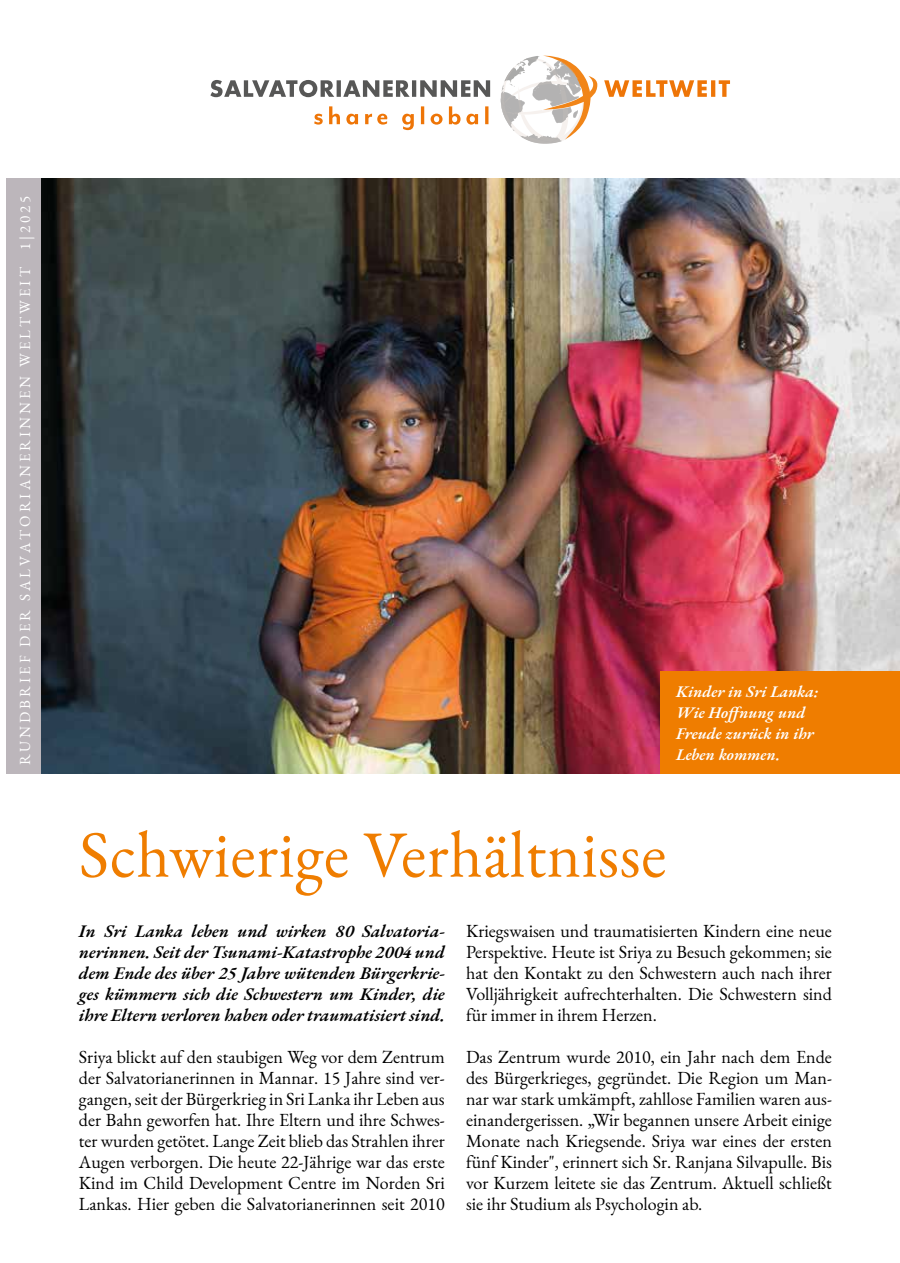
<style>
.page{position:relative;width:900px;height:1263px;background:#fff}
.page>*{position:absolute;margin:0;border:0;box-sizing:border-box;transform-origin:0 0}
.t1{font:66px "EB Garamond";letter-spacing:.01em;color:#ef7d00}
.t2{font:18px/21px "EB Garamond";color:#000;text-align:justify}
.t3{font:italic 600 18px/21px "EB Garamond";color:#000;text-align:justify}
.t4{font:italic 600 16.5px/21px "EB Garamond";color:#fff}
.t5{font:15px "EB Garamond";color:#fff}
</style>
<div class="page">
<img style="left:41px;top:179px;width:859px;height:595px">
<div style="left:7px;top:179px;width:34px;height:595px;background:#bcb6bb"></div>
<svg style="left:604px;top:80px;width:126px;height:17px"></svg>
<svg style="left:210px;top:80px;width:280px;height:17px"></svg>
<svg style="left:500px;top:55px;width:97px;height:89px"></svg>
<svg style="left:314px;top:106px;width:174px;height:24px"></svg>
<img style="left:549px;top:59px;width:16px;height:21px">
<img style="left:501px;top:85px;width:14px;height:30px">
<div style="left:660px;top:672px;width:240px;height:102px;background:#ef7d00"></div>
<p class="t5" style="left:15px;top:765px;width:571px;rotate:-90deg">R U N D B R I E F D E R S A L V A T O R I A N E R I N N E N W E L T W E I T 1 | 2 0 2 5</p>
<p class="t4" style="left:676px;top:681px;width:143px">Kinder in Sri Lanka:<br>Wie Hoffnung und<br>Freude zurück in ihr<br>Leben kommen.</p>
<h1 class="t1" style="left:79px;top:811px;width:589px">Schwierige Verhältnisse</h1>
<p class="t3" style="left:79px;top:920px;width:367px">In Sri Lanka leben und wirken 80 Salvatoria&shy;nerinnen. Seit der Tsunami-Katastrophe 2004 und dem Ende des über 25 Jahre wütenden Bürgerkrie&shy;ges kümmern sich die Schwestern um Kinder, die ihre Eltern verloren haben oder traumatisiert sind.</p>
<p class="t2" style="left:79px;top:1046px;width:367px">Sriya blickt auf den staubigen Weg vor dem Zentrum der Salvatorianerinnen in Mannar. 15 Jahre sind ver&shy;gangen, seit der Bürgerkrieg in Sri Lanka ihr Leben aus der Bahn geworfen hat. Ihre Eltern und ihre Schwes&shy;ter wurden getötet. Lange Zeit blieb das Strahlen ihrer Augen verborgen. Die heute 22-Jährige war das erste Kind im Child Development Centre im Norden Sri Lankas. Hier geben die Salvatorianerinnen seit 2010</p>
<p class="t2" style="left:466px;top:920px;width:367px">Kriegswaisen und traumatisierten Kindern eine neue Perspektive. Heute ist Sriya zu Besuch gekommen; sie hat den Kontakt zu den Schwestern auch nach ihrer Volljährigkeit aufrechterhalten. Die Schwestern sind für immer in ihrem Herzen.</p>
<p class="t2" style="left:466px;top:1046px;width:367px">Das Zentrum wurde 2010, ein Jahr nach dem Ende des Bürgerkrieges, gegründet. Die Region um Man&shy;nar war stark umkämpft, zahllose Familien waren aus&shy;einandergerissen. „Wir begannen unsere Arbeit einige Monate nach Kriegsende. Sriya war eines der ersten fünf Kinder", erinnert sich Sr. Ranjana Silvapulle. Bis vor Kurzem leitete sie das Zentrum. Aktuell schließt sie ihr Studium als Psychologin ab.</p>
</div>
